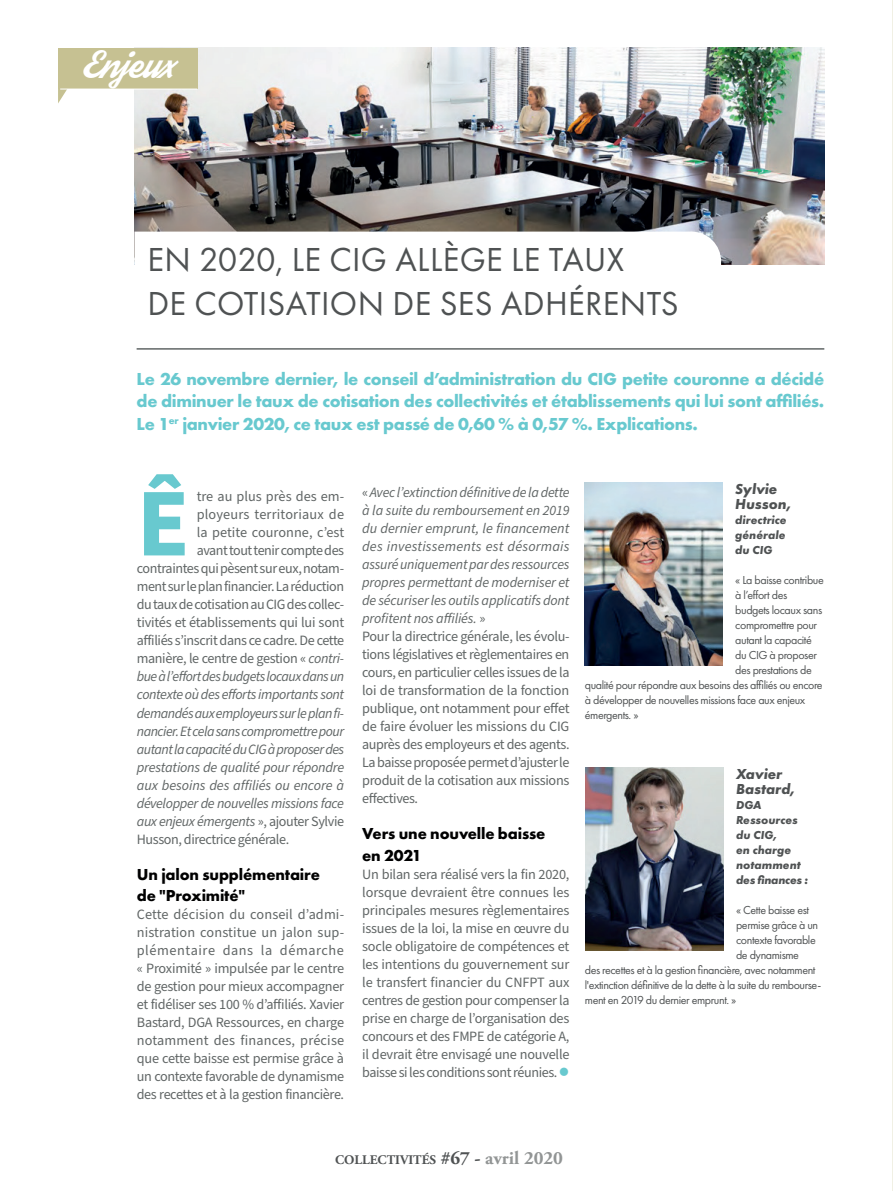
<style>
.page{position:relative;width:893px;height:1191px;background:#fff}
.page>*{position:absolute;margin:0;border:0;box-sizing:border-box;transform-origin:0 0}
.t1{font:700 97.2px "Source Sans Pro";color:#68c9cf}
.t2{font:34.5px/44.7px "Futura PT";letter-spacing:.01em;color:#4f5253}
.t3{font:26.4px "Streetwear";color:#fff}
.t4{font:700 18px/22.5px "Futura PT";letter-spacing:-.02em;color:#68c9cf;text-align:justify}
.t5{font:700 16.5px/21.6px "Futura PT";letter-spacing:-.01em;color:#000001}
.t6{font:italic 700 15px/15px "Futura PT";color:#4f5253}
.t7{font:14.25px/18px "Source Sans Pro";letter-spacing:-.03em;color:#616666;text-align:justify}
.t8{font:italic 14.25px "Source Sans Pro";letter-spacing:-.03em;color:#616666}
.t9{font:italic 14.25px "Source Sans Pro";letter-spacing:-.005em;color:#616666}
.t10{font:14.25px "Source Sans Pro";letter-spacing:.01em;color:#616666}
.t11{font:14.25px "Source Sans Pro";letter-spacing:.005em;color:#616666}
.t12{font:14.25px "Source Sans Pro";color:#616666}
.t13{font:700 13.2px "Adobe Garamond Pro";color:#4f5253}
.t14{font:12px "Futura PT";letter-spacing:-.035em;color:#4f5253}
.t15{font:italic 700 12px/15px "Futura PT";color:#4f5253;text-align:justify}
.s1{font-style:italic}
.s2{font-style:normal}
.s3{color:#68c9cf}
.s4{font-size:18.75px}
.s5{font-size:18.75px;color:#929595}
</style>
<div class="page">
<img style="left:135px;top:48px;width:689px;height:217px">
<hr style="left:137px;top:348px;width:687px;height:2px;background:#616666">
<div style="left:58px;top:48px;width:139px;height:41px;background:#c6c192"></div>
<svg style="left:58px;top:88px;width:10px;height:15px"></svg>
<svg style="left:134px;top:232px;width:587px;height:33px"></svg>
<hr style="left:60px;top:89px;width:137px;height:1px;background:#fff">
<img style="left:585px;top:482px;width:137px;height:183px">
<img style="left:586px;top:767px;width:137px;height:183px">
<hr style="left:892px;top:0;width:1px;height:1191px;background:#f1f0e4">
<h3 class="t3" style="left:80px;top:54px;width:96px">Enjeux</h3>
<h2 class="t2" style="left:147px;top:237px;width:533px">EN 2020, LE CIG ALLÈGE LE TAUX<br>DE COTISATION DE SES ADHÉRENTS</h2>
<p class="t4" style="left:137px;top:367px;width:689px">Le 26 novembre dernier, le conseil d’administration du CIG petite couronne a décidé de diminuer le taux de cotisation des collectivités et établissements qui lui sont affiliés.<br>Le 1<sup>er</sup> janvier 2020, ce taux est passé de 0,60 % à 0,57 %. Explications.</p>
<h1 class="t1" style="left:137px;top:457px;width:54px">Ê</h1>
<p class="t12" style="left:197px;top:487px;width:149px">tre au plus près des em-</p>
<p class="t10" style="left:197px;top:505px;width:149px">ployeurs territoriaux de</p>
<p class="t11" style="left:197px;top:523px;width:149px">la petite couronne, c’est</p>
<p class="t7" style="left:197px;top:542px;width:149px">avant tout tenir compte des</p>
<p class="t7" style="left:137px;top:560px;width:209px">contraintes qui pèsent sur eux, notam-</p>
<p class="t7" style="left:137px;top:578px;width:209px">ment sur le plan financier. La réduction</p>
<p class="t7" style="left:137px;top:596px;width:209px">du taux de cotisation au CIG des collec-</p>
<p class="t7" style="left:137px;top:614px;width:209px">tivités et établissements qui lui sont</p>
<p class="t7" style="left:137px;top:632px;width:209px">affiliés s’inscrit dans ce cadre. De cette</p>
<p class="t7" style="left:137px;top:650px;width:209px">manière, le centre de gestion « <span class="s1">contri-</span></p>
<p class="t8" style="left:137px;top:667px;width:209px">bue à l’effort des budgets locaux dans un</p>
<p class="t8" style="left:137px;top:685px;width:209px">contexte où des efforts importants sont</p>
<p class="t8" style="left:137px;top:703px;width:209px">demandés aux employeurs sur le plan fi-</p>
<p class="t8" style="left:137px;top:721px;width:209px">nancier. Et cela sans compromettre pour</p>
<p class="t8" style="left:137px;top:739px;width:209px">autant la capacité du CIG à proposer des</p>
<p class="t8" style="left:137px;top:757px;width:209px">prestations de qualité pour répondre</p>
<p class="t9" style="left:137px;top:775px;width:209px">aux besoins des affiliés ou encore à</p>
<p class="t8" style="left:137px;top:793px;width:209px">développer de nouvelles missions face</p>
<p class="t8" style="left:137px;top:811px;width:209px">aux enjeux émergents <span class="s2">», ajouter Sylvie</span></p>
<p class="t7" style="left:137px;top:830px;width:154px">Husson, directrice générale.</p>
<p class="t5" style="left:137px;top:862px;width:185px">Un jalon supplémentaire de "Proximité"</p>
<p class="t7" style="left:137px;top:906px;width:209px">Cette décision du conseil d’admi&shy;nistration constitue un jalon sup&shy;plémentaire dans la démarche « Proximité » impulsée par le centre de gestion pour mieux accompagner et fidéliser ses 100 % d’affiliés. Xavier Bastard, DGA Ressources, en charge notamment des finances, précise que cette baisse est permise grâce à un contexte favorable de dynamisme des recettes et à la gestion financière.</p>
<p class="t7" style="left:362px;top:484px;width:209px;text-align:left">« <span class="s1">Avec l’extinction définitive de la dette à la suite du remboursement en 2019 du dernier emprunt, le financement des investissements est désormais assuré uniquement par des ressources propres permettant de moderniser et de sécuriser les outils applicatifs dont profitent nos affiliés.</span> »<br>Pour la directrice générale, les évolu&shy;tions législatives et règlementaires en cours, en particulier celles issues de la loi de transformation de la fonction publique, ont notamment pour effet de faire évoluer les missions du CIG auprès des employeurs et des agents.<br>La baisse proposée permet d’ajuster le produit de la cotisation aux missions effectives.</p>
<p class="t5" style="left:362px;top:822px;width:185px">Vers une nouvelle baisse en 2021</p>
<p class="t7" style="left:362px;top:865px;width:209px">Un bilan sera réalisé vers la fin 2020, lorsque devraient être connues les principales mesures règlementaires issues de la loi, la mise en œuvre du socle obligatoire de compétences et les intentions du gouvernement sur le transfert financier du CNFPT aux centres de gestion pour compenser la prise en charge de l’organisation des concours et des FMPE de catégorie A, il devrait être envisagé une nouvelle baisse si les conditions sont réunies.<span class="s3">●</span></p>
<p class="t6" style="left:735px;top:481px;width:57px">Sylvie<br>Husson,</p>
<p class="t15" style="left:735px;top:512px;width:53px">directrice générale du CIG</p>
<p class="t14" style="left:735px;top:573px;width:90px">« La baisse contribue</p>
<p class="t14" style="left:735px;top:588px;width:53px">à l’effort des</p>
<p class="t14" style="left:735px;top:603px;width:88px">budgets locaux sans</p>
<p class="t14" style="left:735px;top:618px;width:83px">compromettre pour</p>
<p class="t14" style="left:735px;top:633px;width:78px">autant la capacité</p>
<p class="t14" style="left:735px;top:648px;width:83px">du CIG à proposer</p>
<p class="t14" style="left:735px;top:663px;width:78px">des prestations de</p>
<p class="t14" style="left:585px;top:678px;width:239px">qualité pour répondre aux besoins des affiliés ou encore</p>
<p class="t14" style="left:585px;top:693px;width:222px">à développer de nouvelles missions face aux enjeux</p>
<p class="t14" style="left:585px;top:708px;width:55px">émergents. »</p>
<p class="t6" style="left:736px;top:766px;width:60px">Xavier<br>Bastard,</p>
<p class="t15" style="left:736px;top:797px;width:74px;text-align:left">DGA<br>Ressources du CIG,<br>en charge notamment des finances :</p>
<p class="t14" style="left:736px;top:903px;width:74px">« Cette baisse est</p>
<p class="t14" style="left:736px;top:918px;width:84px">permise grâce à un</p>
<p class="t14" style="left:736px;top:933px;width:81px">contexte favorable</p>
<p class="t14" style="left:736px;top:948px;width:64px">de dynamisme</p>
<p class="t14" style="left:585px;top:963px;width:232px">des recettes et à la gestion financière, avec notamment</p>
<p class="t14" style="left:585px;top:978px;width:238px">l'extinction définitive de la dette à la suite du rembourse-</p>
<p class="t14" style="left:585px;top:993px;width:153px">ment en 2019 du dernier emprunt. »</p>
<p class="t13" style="left:335px;top:1151px;width:229px">COLLECTIVITÉS <span class="s4">#67 -</span> <span class="s5">avril 2020</span></p>
</div>
